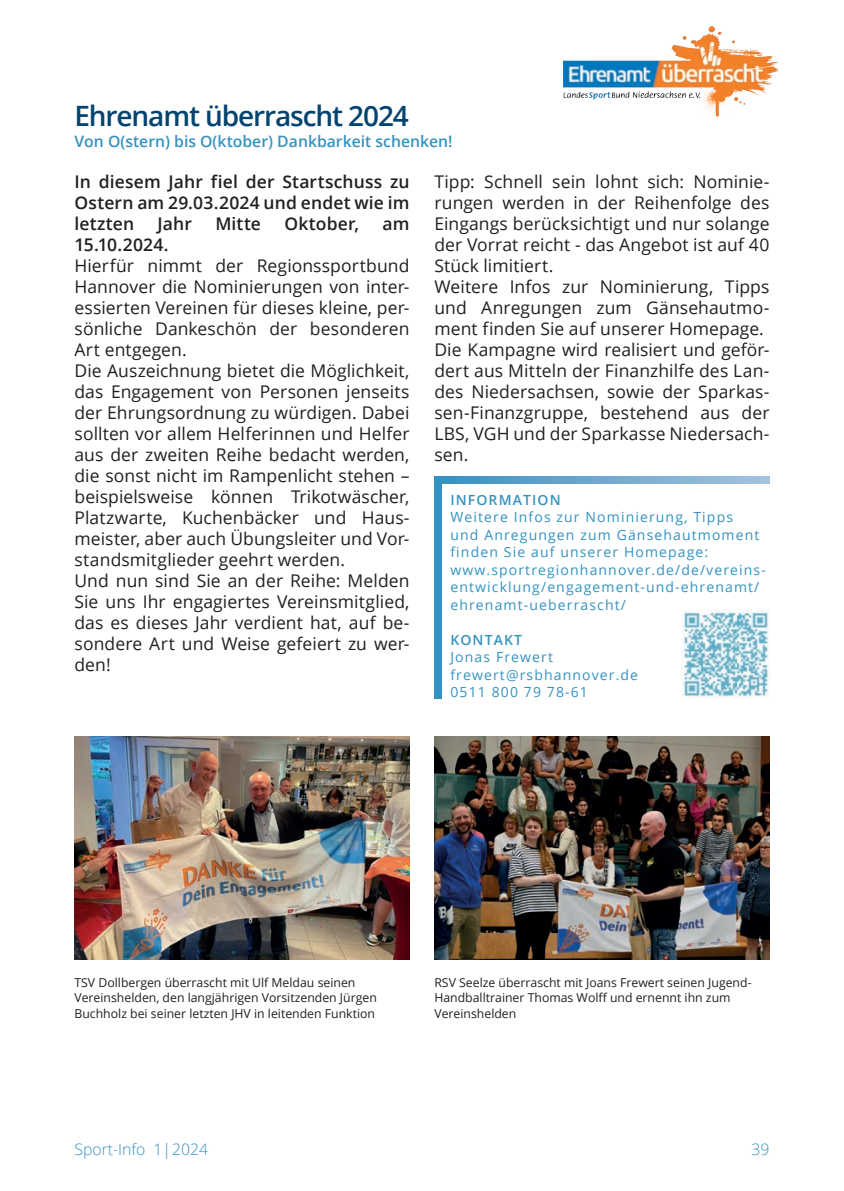
<style>
.page{position:relative;width:844px;height:1191px;background:#fff}
.page>*{position:absolute;margin:0;border:0;box-sizing:border-box;transform-origin:0 0}
.t1{font:600 28px "Open Sans";letter-spacing:-.04em;color:#02446f}
.t2{font:17.5px/21px "Open Sans";letter-spacing:.005em;color:#231f20}
.t3{font:600 17.5px/21px "Open Sans";letter-spacing:.01em;color:#231f20;text-align:justify}
.t4{font:600 15.75px "Open Sans";color:#3592c0}
.t5{font:300 15.75px "Open Sans";color:#3592c0}
.t6{font:14px/17.5px "Open Sans";letter-spacing:.08em;color:#3592c0}
.t7{font:600 14px "Open Sans";letter-spacing:.08em;color:#3592c0}
.t8{font:12.25px/15.8px "Open Sans";color:#231f20}
</style>
<div class="page">
<img style="left:563px;top:26px;width:215px;height:91px">
<div style="left:434px;top:476px;width:7px;height:223px;background:#3592c0"></div>
<svg style="left:441px;top:476px;width:328px;height:7px;background:#70a9ce"></svg>
<img style="left:681px;top:610px;width:89px;height:89px">
<img style="left:74px;top:736px;width:335px;height:223px">
<img style="left:434px;top:736px;width:335px;height:223px">
<h1 class="t1" style="left:74px;top:96px;width:336px">Ehrenamt überrascht 2024</h1>
<p class="t4" style="left:74px;top:130px;width:379px">Von O(stern) bis O(ktober) Dankbarkeit schenken!</p>
<p class="t3" style="left:74px;top:171px;width:336px">In diesem Jahr fiel der Startschuss zu Ostern am 29.03.2024 und endet wie im letzten</p>
<p class="t3" style="left:158px;top:213px;width:36px">Jahr</p>
<p class="t3" style="left:215px;top:213px;width:47px">Mitte</p>
<p class="t3" style="left:284px;top:213px;width:76px">Oktober,</p>
<p class="t3" style="left:382px;top:213px;width:28px">am</p>
<p class="t3" style="left:74px;top:234px;width:96px">15.10.2024.</p>
<p class="t2" style="left:74px;top:255px;width:336px">Hierfür nimmt der Regionssportbund Hannover die Nominierungen von inter&shy;essierten Vereinen für dieses kleine, per&shy;sönliche Dankeschön der besonderen Art entgegen.<br>Die Auszeichnung bietet die Möglichkeit, das Engagement von Personen jenseits der Ehrungsordnung zu würdigen. Dabei sollten vor allem Helferinnen und Helfer aus der zweiten Reihe bedacht werden, die sonst nicht im Rampenlicht stehen – beispielsweise können Trikotwäscher, Platzwarte, Kuchenbäcker und Haus&shy;meister, aber auch Übungsleiter und Vor&shy;standsmitglieder geehrt werden.<br>Und nun sind Sie an der Reihe: Melden Sie uns Ihr engagiertes Vereinsmitglied, das es dieses Jahr verdient hat, auf be&shy;sondere Art und Weise gefeiert zu wer&shy;den!</p>
<p class="t2" style="left:434px;top:171px;width:336px">Tipp: Schnell sein lohnt sich: Nominie&shy;rungen werden in der Reihenfolge des Eingangs berücksichtigt und nur solange der Vorrat reicht - das Angebot ist auf 40<br>Stück limitiert.<br>Weitere Infos zur Nominierung, Tipps und Anregungen zum Gänsehautmo&shy;ment finden Sie auf unserer Homepage.<br>Die Kampagne wird realisiert und geför&shy;dert aus Mitteln der Finanzhilfe des Lan&shy;des Niedersachsen, sowie der Sparkas&shy;sen-Finanzgruppe, bestehend aus der LBS, VGH und der Sparkasse Niedersach&shy;sen.</p>
<p class="t7" style="left:450px;top:490px;width:112px">INFORMATION</p>
<p class="t6" style="left:450px;top:508px;width:317px">Weitere Infos zur Nominierung, Tipps<br>und Anregungen zum Gänsehautmoment finden Sie auf unserer Homepage: www.sportregionhannover.de/de/vereins&shy;entwicklung/engagement-und-ehrenamt/ ehrenamt-ueberrascht/</p>
<p class="t7" style="left:450px;top:630px;width:73px">KONTAKT</p>
<p class="t6" style="left:450px;top:648px;width:189px">Jonas Frewert frewert@rsbhannover.de<br>0511 800 79 78-61</p>
<p class="t8" style="left:74px;top:974px;width:304px">TSV Dollbergen überrascht mit Ulf Meldau seinen<br>Vereinshelden, den langjährigen Vorsitzenden Jürgen<br>Buchholz bei seiner letzten JHV in leitenden Funktion</p>
<p class="t8" style="left:434px;top:974px;width:318px">RSV Seelze überrascht mit Joans Frewert seinen Jugend-<br>Handballtrainer Thomas Wolff und ernennt ihn zum<br>Vereinshelden</p>
<p class="t5" style="left:74px;top:1138px;width:135px">Sport-Info 1|2024</p>
<p class="t5" style="left:751px;top:1138px;width:19px">39</p>
</div>
